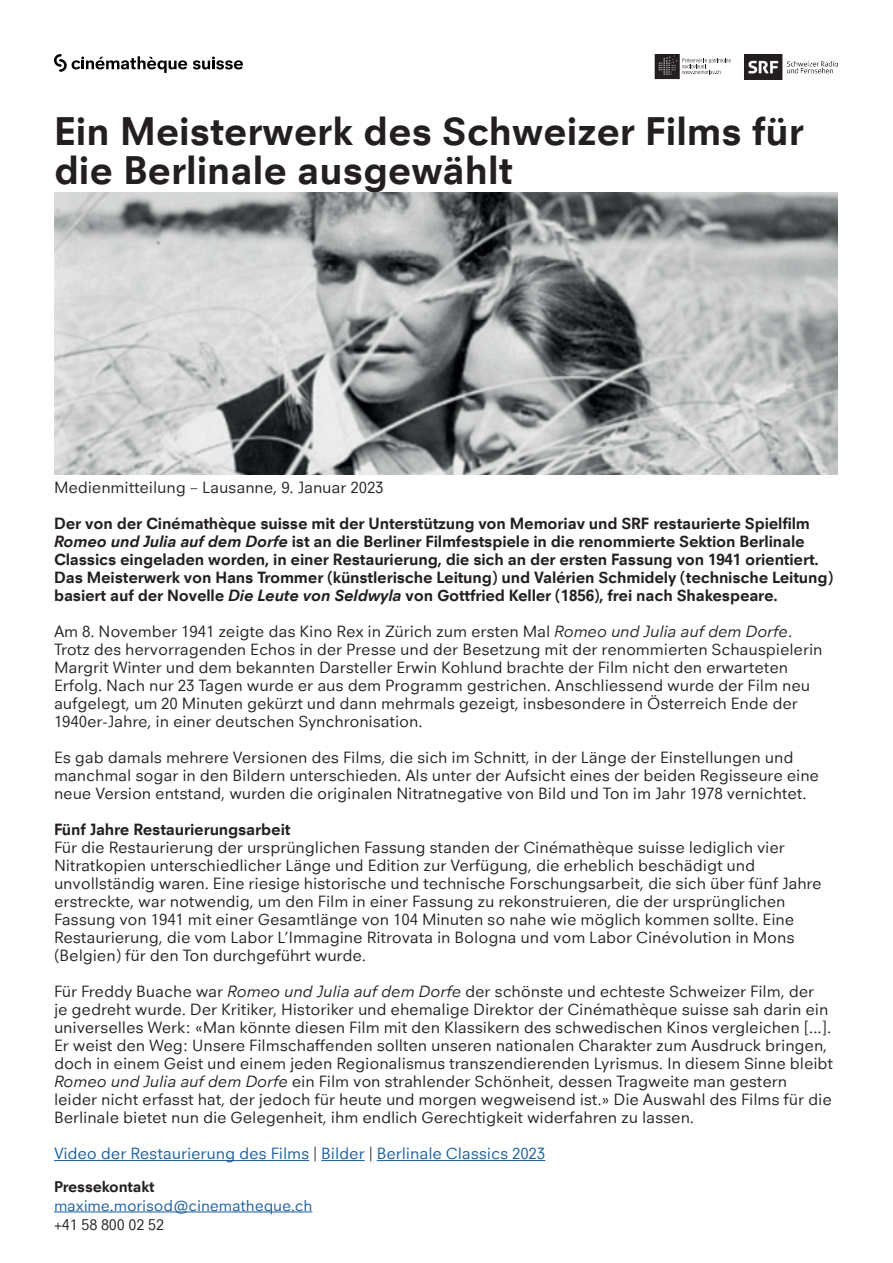
<style>
.page{position:relative;width:893px;height:1263px;background:#fff}
.page>*{position:absolute;margin:0;border:0;box-sizing:border-box;transform-origin:0 0}
.t1{font:700 40.5px/39px "Neuzeit Office";color:#231f20}
.t2{font:16.5px/18px "Neuzeit Office";letter-spacing:-.01em;color:#231f20}
.t3{font:700 16.5px/18px "Neuzeit Office";letter-spacing:-.01em;color:#231f20}
.t4{font:16.5px "Neuzeit Office";letter-spacing:-.01em;color:#175d9e}
.t5{font:15.75px "Neuzeit Office";letter-spacing:-.01em;color:#175d9e}
.t6{font:700 15.75px "Neuzeit Office";letter-spacing:-.01em;color:#231f20}
.t7{font:15.75px "Neuzeit Office";letter-spacing:-.01em;color:#231f20}
.s1{font-style:italic}
.s2{color:#231f20}
</style>
<div class="page">
<hr style="left:54px;top:1160px;width:255px;height:1px;background:#175d9e">
<hr style="left:321px;top:1160px;width:44px;height:1px;background:#175d9e">
<hr style="left:377px;top:1160px;width:168px;height:1px;background:#175d9e">
<svg style="left:54px;top:54px;width:133px;height:19px"></svg>
<svg style="left:193px;top:57px;width:50px;height:12px"></svg>
<hr style="left:54px;top:1211px;width:258px;height:1px;background:#175d9e">
<img style="left:54px;top:192px;width:783px;height:283px">
<img style="left:744px;top:54px;width:93px;height:25px">
<svg style="left:655px;top:54px;width:76px;height:25px"></svg>
<h1 class="t1" style="left:54px;top:112px;width:751px">Ein Meisterwerk des Schweizer Films für die Berlinale ausgewählt</h1>
<p class="t2" style="left:54px;top:479px;width:331px">Medienmitteilung – Lausanne, 9. Januar 2023</p>
<p class="t3" style="left:54px;top:515px;width:781px">Der von der Cinémathèque suisse mit der Unterstützung von Memoriav und SRF restaurierte Spielfilm <span class="s1">Romeo und Julia auf dem Dorfe</span> ist an die Berliner Filmfestspiele in die renommierte Sektion Berlinale Classics eingeladen worden, in einer Restaurierung, die sich an der ersten Fassung von 1941 orientiert.<br>Das Meisterwerk von Hans Trommer (künstlerische Leitung) und Valérien Schmidely (technische Leitung) basiert auf der Novelle <span class="s1">Die Leute von Seldwyla</span> von Gottfried Keller (1856), frei nach Shakespeare.</p>
<p class="t2" style="left:54px;top:623px;width:770px">Am 8. November 1941 zeigte das Kino Rex in Zürich zum ersten Mal <span class="s1">Romeo und Julia auf dem Dorfe</span>.<br>Trotz des hervorragenden Echos in der Presse und der Besetzung mit der renommierten Schauspielerin Margrit Winter und dem bekannten Darsteller Erwin Kohlund brachte der Film nicht den erwarteten Erfolg. Nach nur 23 Tagen wurde er aus dem Programm gestrichen. Anschliessend wurde der Film neu aufgelegt, um 20 Minuten gekürzt und dann mehrmals gezeigt, insbesondere in Österreich Ende der 1940er-Jahre, in einer deutschen Synchronisation.</p>
<p class="t2" style="left:54px;top:749px;width:767px">Es gab damals mehrere Versionen des Films, die sich im Schnitt, in der Länge der Einstellungen und manchmal sogar in den Bildern unterschieden. Als unter der Aufsicht eines der beiden Regisseure eine neue Version entstand, wurden die originalen Nitratnegative von Bild und Ton im Jahr 1978 vernichtet.</p>
<p class="t3" style="left:54px;top:821px;width:238px">Fünf Jahre Restaurierungsarbeit</p>
<p class="t2" style="left:54px;top:839px;width:769px">Für die Restaurierung der ursprünglichen Fassung standen der Cinémathèque suisse lediglich vier Nitratkopien unterschiedlicher Länge und Edition zur Verfügung, die erheblich beschädigt und unvollständig waren. Eine riesige historische und technische Forschungsarbeit, die sich über fünf Jahre erstreckte, war notwendig, um den Film in einer Fassung zu rekonstruieren, die der ursprünglichen Fassung von 1941 mit einer Gesamtlänge von 104 Minuten so nahe wie möglich kommen sollte. Eine Restaurierung, die vom Labor L’Immagine Ritrovata in Bologna und vom Labor Cinévolution in Mons (Belgien) für den Ton durchgeführt wurde.</p>
<p class="t2" style="left:54px;top:983px;width:781px">Für Freddy Buache war <span class="s1">Romeo und Julia auf dem Dorfe</span> der schönste und echteste Schweizer Film, der<br>je gedreht wurde. Der Kritiker, Historiker und ehemalige Direktor der Cinémathèque suisse sah darin ein universelles Werk: «Man könnte diesen Film mit den Klassikern des schwedischen Kinos vergleichen [...].<br>Er weist den Weg: Unsere Filmschaffenden sollten unseren nationalen Charakter zum Ausdruck bringen, doch in einem Geist und einem jeden Regionalismus transzendierenden Lyrismus. In diesem Sinne bleibt <span class="s1">Romeo und Julia auf dem Dorfe</span> ein Film von strahlender Schönheit, dessen Tragweite man gestern leider nicht erfasst hat, der jedoch für heute und morgen wegweisend ist.» Die Auswahl des Films für die Berlinale bietet nun die Gelegenheit, ihm endlich Gerechtigkeit widerfahren zu lassen.</p>
<p class="t4" style="left:54px;top:1144px;width:493px">Video der Restaurierung des Films <span class="s2">|</span> Bilder <span class="s2">|</span> Berlinale Classics 2023</p>
<p class="t6" style="left:54px;top:1177px;width:102px">Pressekontakt</p>
<p class="t5" style="left:54px;top:1196px;width:260px">maxime.morisod@cinematheque.ch</p>
<p class="t7" style="left:54px;top:1215px;width:112px">+41 58 800 02 52</p>
</div>
